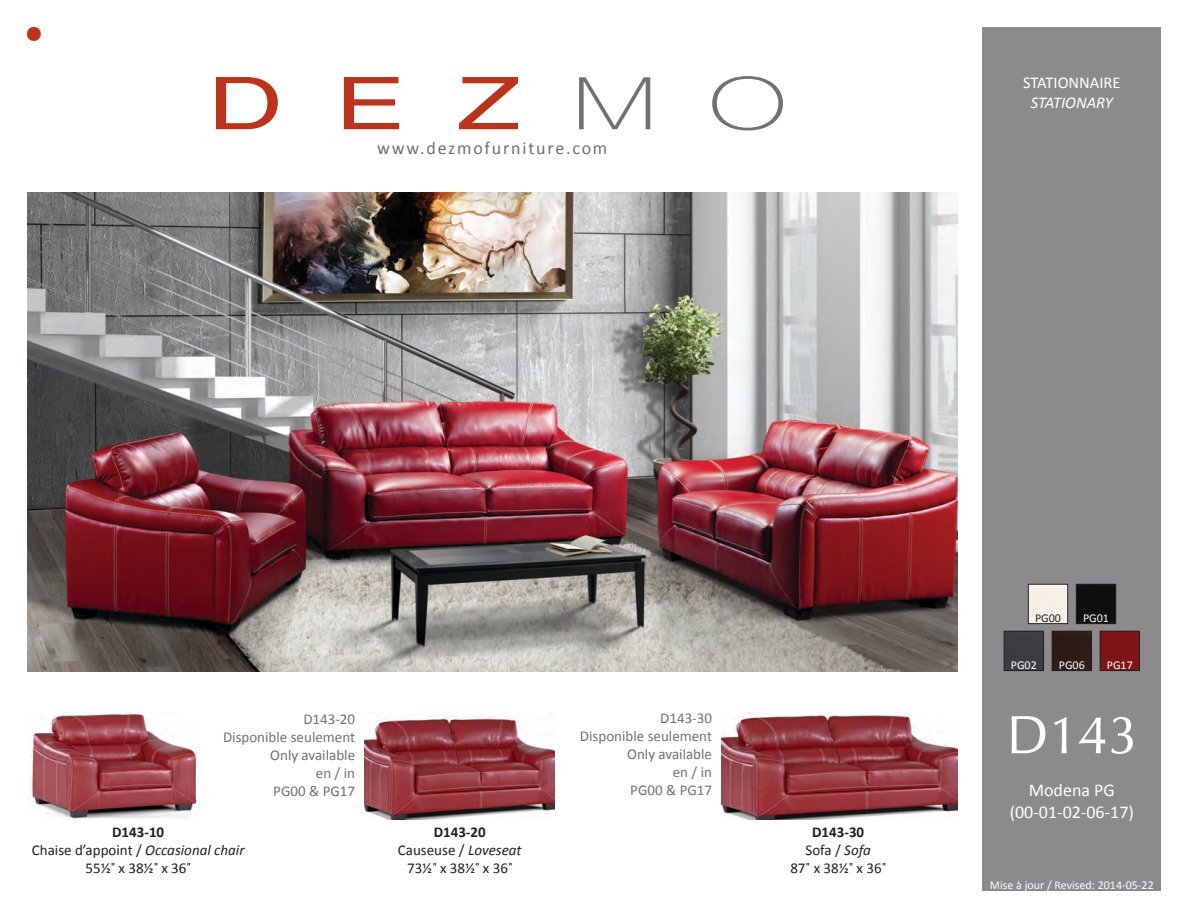
<style>
.page{position:relative;width:1188px;height:918px;background:#fff}
.page>*{position:absolute;margin:0;border:0;box-sizing:border-box;transform-origin:0 0}
.t1{font:54px "CG Omega";color:#fff}
.Régulier_centré_-_ex{font:45px "Calibri";color:#c0311a}
.t2{font:18px "Calibri";color:#fff}
.t3{font:18px "Calibri";letter-spacing:.1em;color:#717074}
.t4{font:16.5px "Calibri";color:#fff}
.t5{font:italic 16.5px "Calibri";color:#fff}
.t6{font:15px "Calibri";color:#717074}
.t7{font:15px "Calibri";color:#231f20}
.t8{font:700 15px "Calibri";color:#231f20}
.Régulier_centré_-_ex-2{font:12px "Calibri";color:#fff}
.Régulier_centré_-_ex-3{font:12px "Calibri";color:#231f20}
.s1{font-style:italic}
.s2{font-family:"Eras ITC";font-weight:500}
</style>
<div class="page">
<div style="left:983px;top:27px;width:178px;height:864px;background:#8b8b8e"></div>
<svg style="left:216px;top:77px;width:62px;height:52px"></svg>
<svg style="left:344px;top:77px;width:55px;height:52px"></svg>
<svg style="left:459px;top:77px;width:59px;height:52px"></svg>
<svg style="left:579px;top:77px;width:71px;height:52px"></svg>
<svg style="left:712px;top:76px;width:71px;height:54px"></svg>
<img style="left:27px;top:193px;width:930px;height:479px">
<img style="left:722px;top:713px;width:235px;height:107px">
<img style="left:365px;top:715px;width:190px;height:105px">
<img style="left:27px;top:712px;width:174px;height:108px">
<div style="left:1100px;top:631px;width:40px;height:40px;border:1px solid #231f20"></div>
<div style="left:1052px;top:631px;width:40px;height:40px;border:1px solid #231f20"></div>
<div style="left:1004px;top:631px;width:40px;height:40px;border:1px solid #231f20"></div>
<div style="left:1076px;top:584px;width:40px;height:40px;border:1px solid #231f20"></div>
<img style="left:1030px;top:586px;width:36px;height:36px">
<div style="left:1028px;top:584px;width:40px;height:40px;border:1px solid #231f20"></div>
<p class="Régulier_centré_-_ex" style="left:23px;top:5px;width:24px">•</p>
<p class="t3" style="left:377px;top:137px;width:232px">www.dezmofurniture.com</p>
<p class="t4" style="left:1023px;top:73px;width:99px">STATIONNAIRE</p>
<p class="t5" style="left:1031px;top:92px;width:84px">STATIONARY</p>
<p class="t6" style="left:303px;top:710px;width:53px">D143-20</p>
<p class="t6" style="left:223px;top:728px;width:134px">Disponible seulement</p>
<p class="t6" style="left:270px;top:746px;width:86px">Only available</p>
<p class="t6" style="left:316px;top:764px;width:41px">en / in</p>
<p class="t6" style="left:273px;top:782px;width:83px">PG00 &amp; PG17</p>
<p class="t8" style="left:112px;top:823px;width:54px">D143-10</p>
<p class="t7" style="left:32px;top:841px;width:214px">Chaise d’appoint / <span class="s1">Occasional chair</span></p>
<p class="t7" style="left:86px;top:859px;width:107px">55½<span class="s2">"</span> x 38½<span class="s2">"</span> x 36<span class="s2">"</span></p>
<p class="t8" style="left:434px;top:823px;width:54px">D143-20</p>
<p class="t7" style="left:398px;top:841px;width:125px">Causeuse / <span class="s1">Loveseat</span></p>
<p class="t7" style="left:407px;top:859px;width:107px">73½<span class="s2">"</span> x 38½<span class="s2">"</span> x 36<span class="s2">"</span></p>
<p class="t6" style="left:660px;top:709px;width:53px">D143-30</p>
<p class="t6" style="left:580px;top:727px;width:134px">Disponible seulement</p>
<p class="t6" style="left:627px;top:745px;width:86px">Only available</p>
<p class="t6" style="left:673px;top:763px;width:41px">en / in</p>
<p class="t6" style="left:630px;top:781px;width:83px">PG00 &amp; PG17</p>
<p class="t8" style="left:812px;top:823px;width:54px">D143-30</p>
<p class="t7" style="left:805px;top:841px;width:67px">Sofa / <span class="s1">Sofa</span></p>
<p class="t7" style="left:790px;top:859px;width:97px">87<span class="s2">"</span> x 38½<span class="s2">"</span> x 36<span class="s2">"</span></p>
<p class="Régulier_centré_-_ex-3" style="left:1035px;top:610px;width:27px">PG00</p>
<p class="Régulier_centré_-_ex-2" style="left:1083px;top:610px;width:27px">PG01</p>
<p class="Régulier_centré_-_ex-2" style="left:1011px;top:657px;width:27px">PG02</p>
<p class="Régulier_centré_-_ex-2" style="left:1059px;top:657px;width:27px">PG06</p>
<p class="Régulier_centré_-_ex-2" style="left:1107px;top:657px;width:27px">PG17</p>
<p class="t1" style="left:1006px;top:703px;width:133px">D143</p>
<p class="t2" style="left:1029px;top:779px;width:88px">Modena PG</p>
<p class="t2" style="left:1010px;top:801px;width:126px">(00-01-02-06-17)</p>
<p class="Régulier_centré_-_ex-2" style="left:990px;top:877px;width:165px">Mise à jour / Revised: 2014-05-22</p>
</div>
